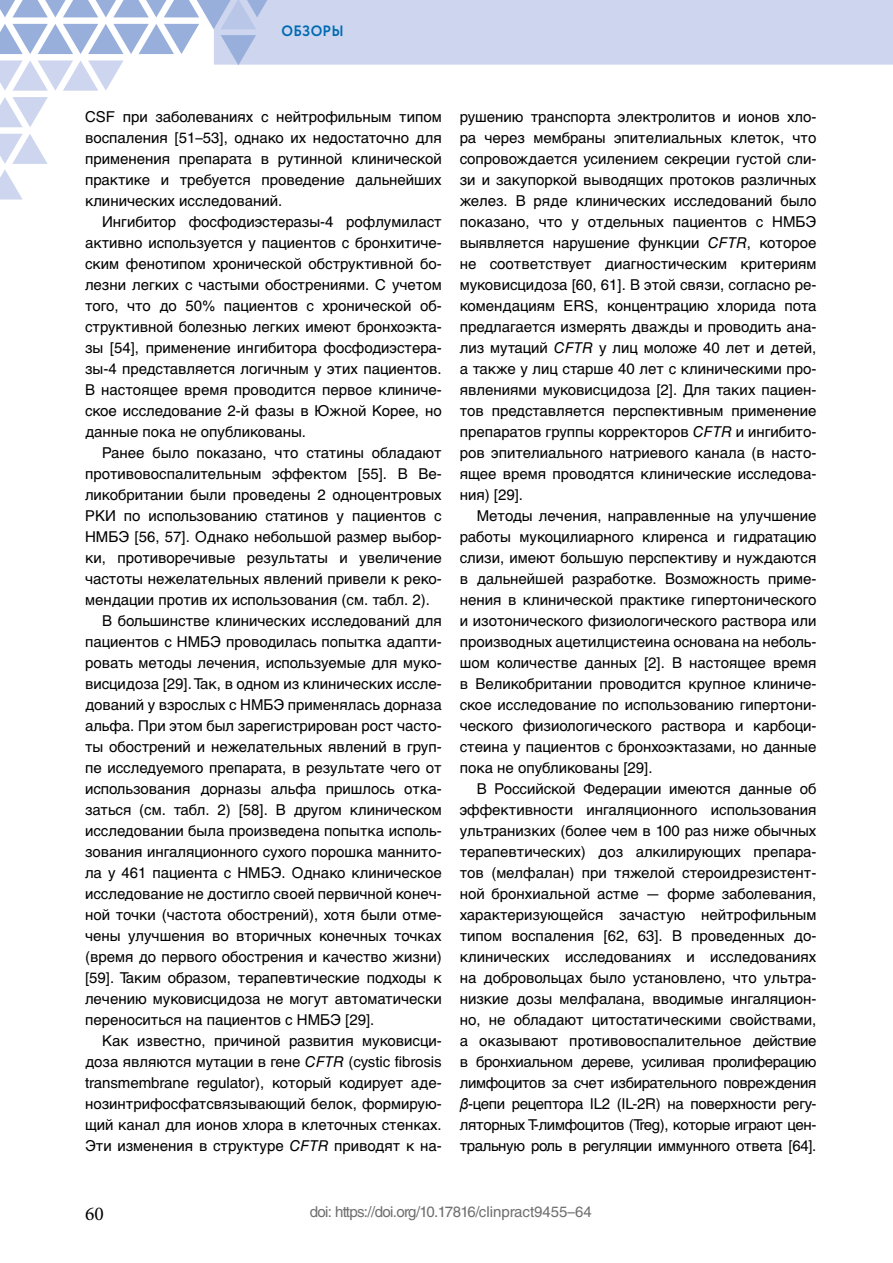
<style>
.page{position:relative;width:893px;height:1263px;background:#fff}
.page>*{position:absolute;margin:0;border:0;box-sizing:border-box;transform-origin:0 0}
.t1{font:19.5px "Minion Pro";color:#000}
.t2{font:15px/21px "Helvetica Cyrillic";color:#000;text-align:justify}
.t3{font:15px "Helvetica Cyrillic";letter-spacing:-.04em;color:#706f6f}
.t4{font:700 15px "Circe";letter-spacing:.01em;color:#006ab3;scale:.95 1}
.s1{font-style:italic}
.s2{font-family:"Arial";font-style:italic}
</style>
<div class="page">
<svg style="left:0;top:97px;width:48px;height:30px"></svg>
<svg style="left:0;top:134px;width:48px;height:65px"></svg>
<svg style="left:0;top:0;width:893px;height:91px"></svg>
<p class="t4" style="left:282px;top:21px;width:67px">ОБЗОРЫ</p>
<p class="t2" style="left:85px;top:107px;width:358px">CSF при заболеваниях с нейтрофильным типом воспаления [51–53], однако их недостаточно для применения препарата в рутинной клинической практике и требуется проведение дальнейших клинических исследований.</p>
<p class="t2" style="left:85px;top:212px;width:358px;text-indent:17px">Ингибитор фосфодиэстеразы-4 рофлумиласт активно используется у пациентов с бронхитиче&shy;ским фенотипом хронической обструктивной бо&shy;лезни легких с частыми обострениями. С учетом того, что до 50% пациентов с хронической об&shy;структивной болезнью легких имеют бронхоэкта&shy;зы [54], применение ингибитора фосфодиэстера&shy;зы-4 представляется логичным у этих пациентов.<br>В настоящее время проводится первое клиниче&shy;ское исследование 2-й фазы в Южной Корее, но данные пока не опубликованы.</p>
<p class="t2" style="left:102px;top:443px;width:341px">Ранее было показано, что статины обладают</p>
<p class="t2" style="left:85px;top:464px;width:358px">противовоспалительным эффектом [55]. В Ве-</p>
<p class="t2" style="left:85px;top:485px;width:358px">ликобритании были проведены 2 одноцентровых</p>
<p class="t2" style="left:85px;top:506px;width:358px">РКИ по использованию статинов у пациентов с</p>
<p class="t2" style="left:85px;top:527px;width:358px">НМБЭ [56, 57]. Однако небольшой размер выбор-</p>
<p class="t2" style="left:85px;top:548px;width:358px">ки, противоречивые результаты и увеличение</p>
<p class="t2" style="left:85px;top:569px;width:358px">частоты нежелательных явлений привели к реко-</p>
<p class="t2" style="left:85px;top:590px;width:346px">мендации против их использования (см. табл. 2).</p>
<p class="t2" style="left:102px;top:611px;width:341px">В большинстве клинических исследований для</p>
<p class="t2" style="left:85px;top:632px;width:358px">пациентов с НМБЭ проводилась попытка адапти-</p>
<p class="t2" style="left:85px;top:653px;width:358px">ровать методы лечения, используемые для муко-</p>
<p class="t2" style="left:85px;top:674px;width:358px">висцидоза [29]. Так, в одном из клинических иссле-</p>
<p class="t2" style="left:85px;top:695px;width:358px">дований у взрослых с НМБЭ применялась дорназа</p>
<p class="t2" style="left:85px;top:716px;width:358px">альфа. При этом был зарегистрирован рост часто-</p>
<p class="t2" style="left:85px;top:737px;width:358px">ты обострений и нежелательных явлений в груп-</p>
<p class="t2" style="left:85px;top:758px;width:358px">пе исследуемого препарата, в результате чего от</p>
<p class="t2" style="left:85px;top:779px;width:358px">использования дорназы альфа пришлось отка-</p>
<p class="t2" style="left:85px;top:800px;width:358px">заться (см. табл. 2) [58]. В другом клиническом</p>
<p class="t2" style="left:85px;top:821px;width:358px">исследовании была произведена попытка исполь-</p>
<p class="t2" style="left:85px;top:842px;width:358px">зования ингаляционного сухого порошка маннито-</p>
<p class="t2" style="left:85px;top:863px;width:358px">ла у 461 пациента с НМБЭ. Однако клиническое</p>
<p class="t2" style="left:85px;top:884px;width:358px">исследование не достигло своей первичной конеч-</p>
<p class="t2" style="left:85px;top:905px;width:358px">ной точки (частота обострений), хотя были отме-</p>
<p class="t2" style="left:85px;top:926px;width:358px">чены улучшения во вторичных конечных точках</p>
<p class="t2" style="left:85px;top:947px;width:358px">(время до первого обострения и качество жизни)</p>
<p class="t2" style="left:85px;top:968px;width:358px">[59]. Таким образом, терапевтические подходы к</p>
<p class="t2" style="left:85px;top:989px;width:358px">лечению муковисцидоза не могут автоматически</p>
<p class="t2" style="left:85px;top:1010px;width:291px">переноситься на пациентов с НМБЭ [29].</p>
<p class="t2" style="left:102px;top:1031px;width:341px">Как известно, причиной развития муковисци-</p>
<p class="t2" style="left:85px;top:1052px;width:358px">доза являются мутации в гене <span class="s1">CFTR</span> (cystic fibrosis</p>
<p class="t2" style="left:85px;top:1073px;width:358px">transmembrane regulator), который кодирует аде-</p>
<p class="t2" style="left:85px;top:1094px;width:358px">нозинтрифосфатсвязывающий белок, формирую-</p>
<p class="t2" style="left:85px;top:1115px;width:358px">щий канал для ионов хлора в клеточных стенках.</p>
<p class="t2" style="left:85px;top:1136px;width:358px">Эти изменения в структуре <span class="s1">CFTR</span> приводят к на-</p>
<p class="t2" style="left:460px;top:107px;width:358px">рушению транспорта электролитов и ионов хло&shy;ра через мембраны эпителиальных клеток, что сопровождается усилением секреции густой сли&shy;зи и закупоркой выводящих протоков различных желез. В ряде клинических исследований было показано, что у отдельных пациентов с НМБЭ выявляется нарушение функции <span class="s1">CFTR</span>, которое не соответствует диагностическим критериям муковисцидоза [60, 61]. В этой связи, согласно ре&shy;комендациям ERS, концентрацию хлорида пота предлагается измерять дважды и проводить ана&shy;лиз мутаций <span class="s1">CFTR</span> у лиц моложе 40 лет и детей, а также у лиц старше 40 лет с клиническими про&shy;явлениями муковисцидоза [2]. Для таких пациен&shy;тов представляется перспективным применение препаратов группы корректоров <span class="s1">CFTR</span> и ингибито&shy;ров эпителиального натриевого канала (в насто&shy;ящее время проводятся клинические исследова&shy;ния) [29].</p>
<p class="t2" style="left:460px;top:506px;width:358px;text-indent:17px">Методы лечения, направленные на улучшение работы мукоцилиарного клиренса и гидратацию слизи, имеют большую перспективу и нуждаются в дальнейшей разработке. Возможность приме&shy;нения в клинической практике гипертонического и изотонического физиологического раствора или производных ацетилцистеина основана на неболь&shy;шом количестве данных [2]. В настоящее время в Великобритании проводится крупное клиниче&shy;ское исследование по использованию гипертони&shy;ческого физиологического раствора и карбоци&shy;стеина у пациентов с бронхоэктазами, но данные пока не опубликованы [29].</p>
<p class="t2" style="left:460px;top:779px;width:358px;text-indent:17px">В Российской Федерации имеются данные об эффективности ингаляционного использования ультранизких (более чем в 100 раз ниже обычных терапевтических) доз алкилирующих препара&shy;тов (мелфалан) при тяжелой стероидрезистент&shy;ной бронхиальной астме — форме заболевания, характеризующейся зачастую нейтрофильным типом воспаления [62, 63]. В проведенных до&shy;клинических исследованиях и исследованиях на добровольцах было установлено, что ультра&shy;низкие дозы мелфалана, вводимые ингаляцион&shy;но, не обладают цитостатическими свойствами, а оказывают противовоспалительное действие в бронхиальном дереве, усиливая пролиферацию лимфоцитов за счет избирательного повреждения <span class="s2">β</span>-цепи рецептора IL2 (IL-2R) на поверхности регу&shy;ляторных Т-лимфоцитов (Treg), которые играют цен&shy;тральную роль в регуляции иммунного ответа [64].</p>
<h1 class="t1" style="left:85px;top:1200px;width:20px">60</h1>
<p class="t3" style="left:310px;top:1203px;width:284px">doi: https://doi.org/10.17816/clinpract9455–64</p>
</div>
